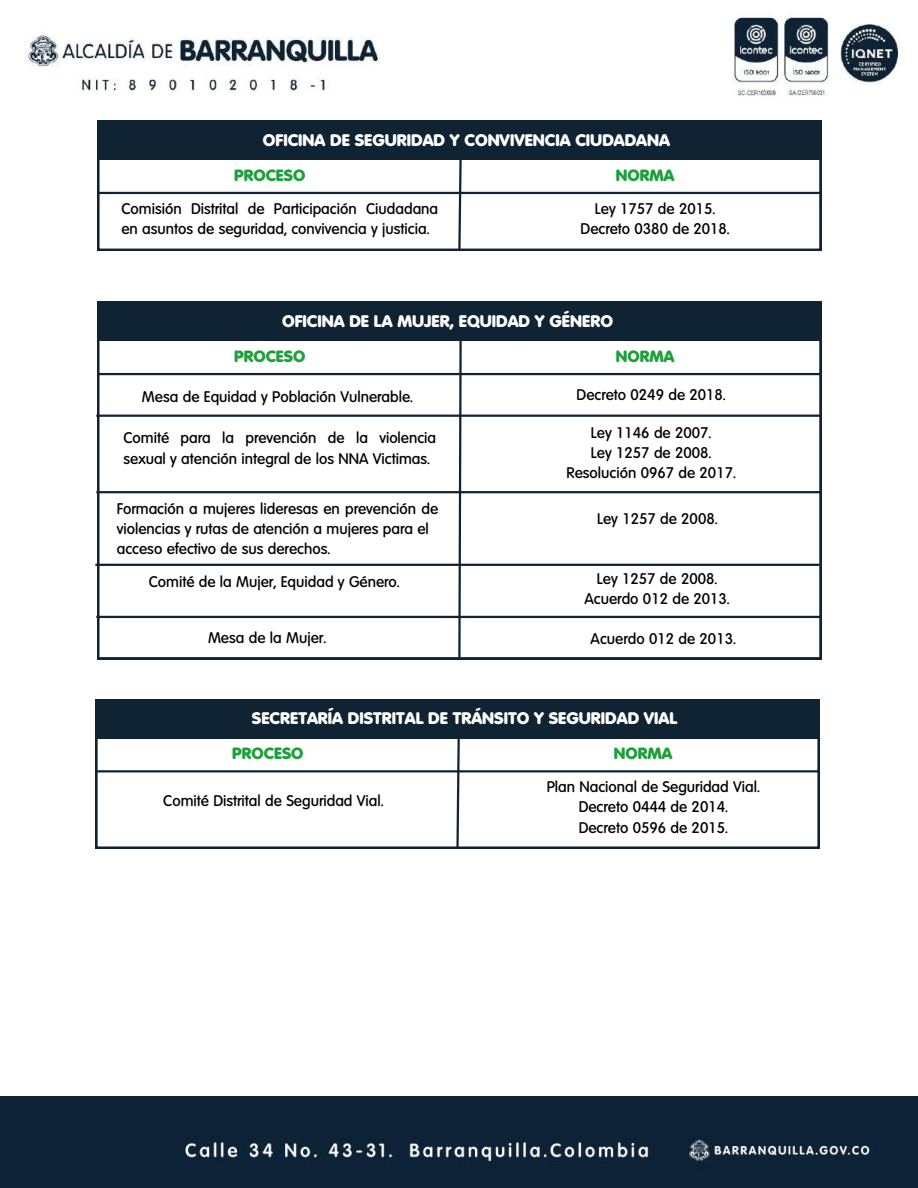
<style>
.page{position:relative;width:918px;height:1188px;background:#fff}
.page>*{position:absolute;margin:0;border:0;box-sizing:border-box;transform-origin:0 0}
.t1{font:800 16.35px "Volkswagen Serial";color:#fff}
.t2{font:800 15.9px "Volkswagen Serial";color:#1d9f3a}
.t3{font:500 15px/20.2px "Volkswagen Serial";color:#000;text-align:center}
</style>
<div class="page">
<img style="left:28px;top:15px;width:871px;height:82px">
<div style="left:0;top:1097px;width:918px;height:91px;background:#0d2237"></div>
<div style="left:97px;top:120px;width:725px;height:40px;background:#0f2333"></div>
<div style="left:95px;top:699px;width:725px;height:40px;background:#0f2333"></div>
<div style="left:97px;top:301px;width:725px;height:40px;background:#0f2333"></div>
<svg style="left:97px;top:160px;width:724px;height:90px"></svg>
<svg style="left:95px;top:739px;width:725px;height:110px"></svg>
<svg style="left:97px;top:341px;width:725px;height:318px"></svg>
<svg style="left:457px;top:160px;width:6px;height:91px"></svg>
<svg style="left:455px;top:739px;width:6px;height:110px"></svg>
<svg style="left:457px;top:341px;width:6px;height:319px"></svg>
<hr style="left:97px;top:192px;width:725px;height:2px;background:#0f2333">
<hr style="left:95px;top:770px;width:725px;height:2px;background:#0f2333">
<hr style="left:97px;top:373px;width:725px;height:2px;background:#0f2333">
<hr style="left:96px;top:491px;width:725px;height:2px;background:#0f2333">
<hr style="left:95px;top:564px;width:725px;height:2px;background:#0f2333">
<hr style="left:96px;top:616px;width:725px;height:2px;background:#0f2333">
<hr style="left:96px;top:415px;width:725px;height:2px;background:#0f2333">
<p class="t1" style="left:263px;top:133px;width:409px">OFICINA DE SEGURIDAD Y CONVIVENCIA CIUDADANA</p>
<p class="t2" style="left:234px;top:168px;width:73px">PROCESO</p>
<p class="t3" style="left:121px;top:199px;width:318px;text-align:left">Comisión Distrital de Participación Ciudadana en asuntos de seguridad, convivencia y justicia.</p>
<p class="t2" style="left:616px;top:168px;width:60px">NORMA</p>
<p class="t3" style="left:581px;top:199px;width:151px">Ley 1757 de 2015.<br>Decreto 0380 de 2018.</p>
<p class="t1" style="left:282px;top:314px;width:332px">OFICINA DE LA MUJER, EQUIDAD Y GÉNERO</p>
<p class="t2" style="left:234px;top:350px;width:73px">PROCESO</p>
<p class="t3" style="left:142px;top:388px;width:273px">Mesa de Equidad y Población Vulnerable.</p>
<p class="t3" style="left:123px;top:429px;width:314px;text-align:left">Comité para la prevención de la violencia sexual y atención integral de los NNA Victimas.</p>
<p class="t3" style="left:117px;top:499px;width:323px;text-align:left">Formación a mujeres lideresas en prevención de violencias y rutas de atención a mujeres para el acceso efectivo de sus derechos.</p>
<p class="t3" style="left:149px;top:573px;width:253px">Comité de la Mujer, Equidad y Género.</p>
<p class="t3" style="left:208px;top:629px;width:120px">Mesa de la Mujer.</p>
<p class="t2" style="left:616px;top:350px;width:60px">NORMA</p>
<p class="t3" style="left:577px;top:386px;width:151px">Decreto 0249 de 2018.</p>
<p class="t3" style="left:567px;top:424px;width:171px">Ley 1146 de 2007.<br>Ley 1257 de 2008.<br>Resolución 0967 de 2017.</p>
<p class="t3" style="left:597px;top:510px;width:122px">Ley 1257 de 2008.</p>
<p class="t3" style="left:585px;top:569px;width:147px">Ley 1257 de 2008.<br>Acuerdo 012 de 2013.</p>
<p class="t3" style="left:591px;top:629px;width:147px">Acuerdo 012 de 2013.</p>
<p class="t1" style="left:252px;top:711px;width:427px">SECRETARÍA DISTRITAL DE TRÁNSITO Y SEGURIDAD VIAL</p>
<p class="t2" style="left:232px;top:747px;width:73px">PROCESO</p>
<p class="t3" style="left:163px;top:792px;width:222px">Comité Distrital de Seguridad Vial.</p>
<p class="t2" style="left:614px;top:747px;width:60px">NORMA</p>
<p class="t3" style="left:547px;top:778px;width:215px">Plan Nacional de Seguridad Vial.<br>Decreto 0444 de 2014.<br>Decreto 0596 de 2015.</p>
</div>
